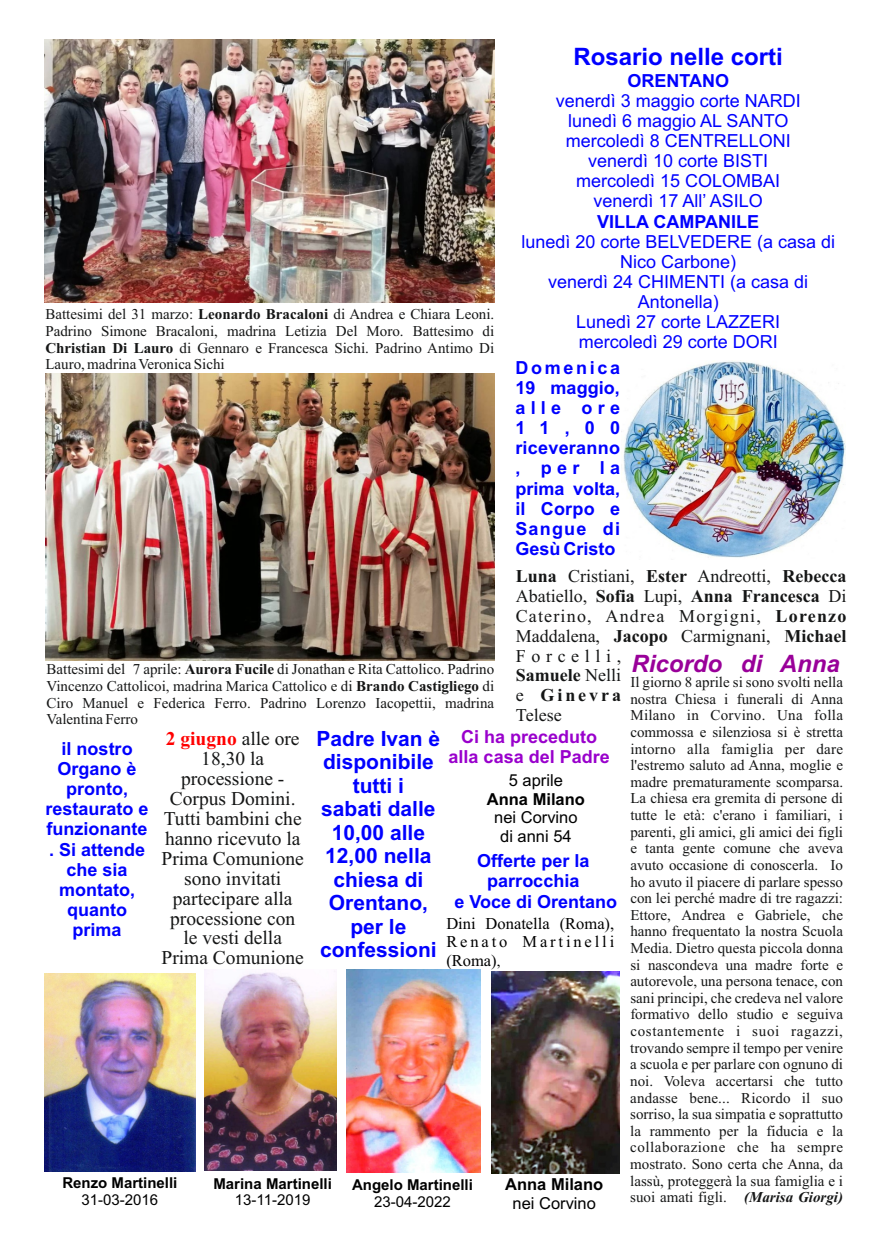
<style>
.page{position:relative;width:893px;height:1238px;background:#fff}
.page>*{position:absolute;margin:0;border:0;box-sizing:border-box;transform-origin:0 0}
.t1{font:700 24px "Arial";color:#00f}
.t2{font:italic 700 24px "Arial";color:#909}
.t3{font:700 21px/23.4px "Arial";color:#00f;text-align:center}
.t4{font:19.5px/20px "Times New Roman";color:#151616;text-align:center}
.t5{font:18px/20.1px "Arial";color:#00f;text-align:center}
.t6{font:700 18px/20.1px "Arial";color:#00f;text-align:center}
.t7{font:18px/19.8px "Times New Roman";color:#151616}
.t8{font:700 18px/20.1px "Arial";color:#90c;text-align:center}
.t9{font:16.5px/18.3px "Times New Roman";color:#000;text-align:justify}
.t10{font:16.5px/18.5px "Arial";color:#000;text-align:center}
.t11{font:700 16.5px "Arial";color:#000}
.t12{font:15px/16.6px "Times New Roman";color:#151616;text-align:justify}
.t13{font:700 15px "Arial";color:#000}
.t14{font:15px "Arial";color:#000}
.s1{font-weight:700}
.s2{font-weight:700;font-style:italic}
.s3{font-weight:700;color:#f00}
.s4{font-size:15px}
</style>
<div class="page">
<img style="left:45px;top:40px;width:449px;height:263px">
<img style="left:46px;top:374px;width:448px;height:286px">
<img style="left:491px;top:971px;width:129px;height:201px">
<img style="left:347px;top:969px;width:133px;height:203px">
<img style="left:204px;top:969px;width:133px;height:201px">
<img style="left:44px;top:973px;width:152px;height:198px">
<img style="left:621px;top:360px;width:224px;height:198px">
<h1 class="t1" style="left:574px;top:48px;width:211px">Rosario nelle corti</h1>
<p class="t6" style="left:627px;top:72px;width:103px">ORENTANO</p>
<p class="t5" style="left:556px;top:92px;width:247px">venerdì 3 maggio corte NARDI lunedì 6 maggio AL SANTO mercoledì 8 CENTRELLONI venerdì 10 corte BISTI mercoledì 15 COLOMBAI venerdì 17 All’ ASILO</p>
<p class="t6" style="left:597px;top:213px;width:163px">VILLA CAMPANILE</p>
<p class="t5" style="left:521px;top:233px;width:315px">lunedì 20 corte BELVEDERE (a casa di<br>Nico Carbone)<br>venerdì 24 CHIMENTI (a casa di<br>Antonella)<br>Lunedì 27 corte LAZZERI<br>mercoledì 29 corte DORI</p>
<p class="t6" style="left:515px;top:359px;width:106px;text-align:justify">Domenica 19 maggio, alle ore 11,00 riceveranno , per la prima volta, il Corpo e Sangue di Gesù Cristo</p>
<p class="t7" style="left:516px;top:568px;width:332px"><span class="s1">Luna</span> Cristiani, <span class="s1">Ester</span> Andreotti, <span class="s1">Rebecca<br></span>Abatiello, <span class="s1">Sofia</span> Lupi, <span class="s1">Anna Francesca</span> Di<br>Caterino, Andrea Morgigni, <span class="s1">Lorenzo<br></span>Maddalena, <span class="s1">Jacopo</span> Carmignani, <span class="s1">Michael<br></span>Forcelli,<br><span class="s1">Samuele</span> Nelli<br>e <span class="s1">Ginevra<br></span>Telese</p>
<p class="t12" style="left:45px;top:307px;width:450px">Battesimi del 31 marzo: <span class="s1">Leonardo Bracaloni</span> di Andrea e Chiara Leoni.<br>Padrino Simone Bracaloni, madrina Letizia Del Moro. Battesimo di <span class="s1">Christian Di Lauro</span> di Gennaro e Francesca Sichi. Padrino Antimo Di Lauro, madrina Veronica Sichi</p>
<h1 class="t2" style="left:632px;top:654px;width:210px">Ricordo di Anna</h1>
<p class="t12" style="left:47px;top:662px;width:449px">Battesimi del 7 aprile: <span class="s1">Aurora Fucile</span> di Jonathan e Rita Cattolico. Padrino Vincenzo Cattolicoi, madrina Marica Cattolico e di <span class="s1">Brando Castigliego</span> di Ciro Manuel e Federica Ferro. Padrino Lorenzo Iacopettii, madrina Valentina Ferro</p>
<p class="t12" style="left:630px;top:675px;width:214px">Il giorno 8 aprile si sono svolti nella nostra Chiesa i funerali di Anna Milano in Corvino. Una folla commossa e silenziosa si è stretta intorno alla famiglia per dare l'estremo saluto ad Anna, moglie e madre prematuramente scomparsa.<br>La chiesa era gremita di persone di tutte le età: c'erano i familiari, i parenti, gli amici, gli amici dei figli e tanta gente comune che aveva avuto occasione di conoscerla. Io ho avuto il piacere di parlare spesso con lei perché madre di tre ragazzi:<br>Ettore, Andrea e Gabriele, che hanno frequentato la nostra Scuola Media. Dietro questa piccola donna si nascondeva una madre forte e autorevole, una persona tenace, con sani principi, che credeva nel valore formativo dello studio e seguiva costantemente i suoi ragazzi, trovando sempre il tempo per venire a scuola e per parlare con ognuno di noi. Voleva accertarsi che tutto andasse bene... Ricordo il suo sorriso, la sua simpatia e soprattutto la rammento per la fiducia e la collaborazione che ha sempre mostrato. Sono certa che Anna, da lassù, proteggerà la sua famiglia e i suoi amati figli. <span class="s2">(Marisa Giorgi)</span></p>
<p class="t8" style="left:449px;top:728px;width:163px">Ci ha preceduto alla casa del Padre</p>
<p class="t6" style="left:46px;top:740px;width:105px">il nostro<br>Organo è pronto, restaurato e funzionante . Si attende che sia montato, quanto prima</p>
<h2 class="t3" style="left:317px;top:728px;width:125px">Padre Ivan è disponibile tutti i<br>sabati dalle<br>10,00 alle<br>12,00 nella chiesa di<br>Orentano, per le confessioni</h2>
<h3 class="t4" style="left:161px;top:730px;width:144px"><span class="s3">2 giugno</span> alle ore<br>18,30 la processione -<br>Corpus Domini.<br>Tutti bambini che hanno ricevuto la<br>Prima Comunione sono invitati partecipare alla processione con le vesti della<br>Prima Comunione</h3>
<p class="t10" style="left:509px;top:772px;width:56px">5 aprile</p>
<p class="t11" style="left:487px;top:792px;width:100px">Anna Milano</p>
<p class="t10" style="left:494px;top:809px;width:85px">nei Corvino di anni 54</p>
<p class="t6" style="left:454px;top:852px;width:164px">Offerte per la parrocchia<br>e Voce di Orentano</p>
<p class="t9" style="left:446px;top:915px;width:169px">Dini Donatella (Roma), Renato Martinelli (Roma)<span class="s4">,</span></p>
<p class="t13" style="left:62px;top:1177px;width:117px">Renzo Martinelli</p>
<p class="t14" style="left:82px;top:1194px;width:78px">31-03-2016</p>
<p class="t13" style="left:213px;top:1177px;width:120px">Marina Martinelli</p>
<p class="t14" style="left:235px;top:1194px;width:77px">13-11-2019</p>
<p class="t11" style="left:505px;top:1177px;width:100px">Anna Milano</p>
<p class="t10" style="left:512px;top:1194px;width:85px">nei Corvino</p>
<p class="t13" style="left:352px;top:1179px;width:122px">Angelo Martinelli</p>
<p class="t14" style="left:374px;top:1196px;width:78px">23-04-2022</p>
</div>
